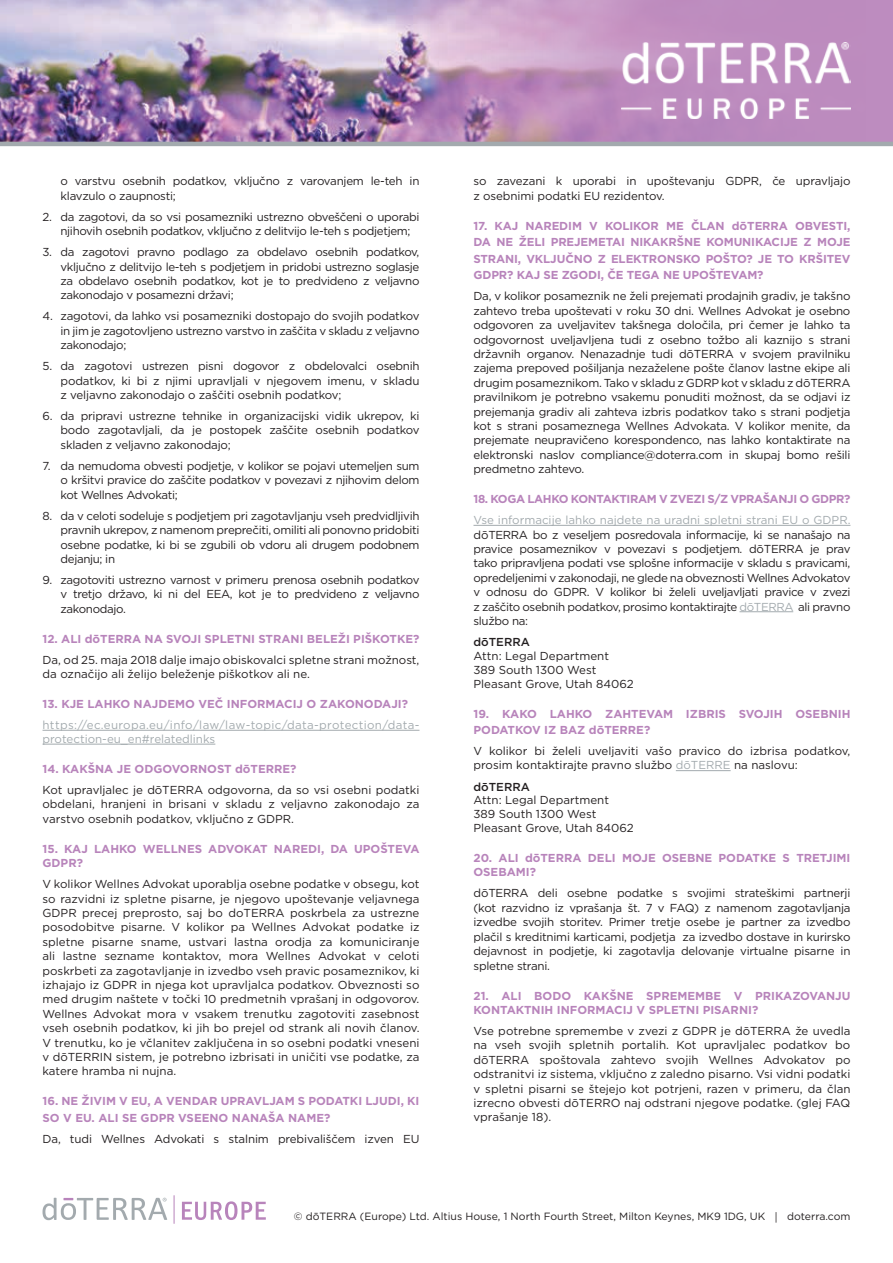
<style>
.page{position:relative;width:893px;height:1263px;background:#fff}
.page>*{position:absolute;margin:0;border:0;box-sizing:border-box;transform-origin:0 0}
.t1{font:11.55px/14.4px "Gotham";letter-spacing:-.02em;color:#231f20;text-align:justify}
.t2{font:700 11.55px/16.5px "Gotham";color:#b884bb}
.t3{font:11.55px/13.8px "Gotham";color:#231f20}
.t4{font:11.55px/13.8px "Gotham";letter-spacing:.025em;color:#a3aaae}
.t5{font:11.55px "Gotham";color:#a3aaae}
.t6{font:700 11.55px "Gotham";letter-spacing:-.03em;color:#b884bb}
.t7{font:500 11.55px "Gotham";color:#231f20}
.t8{font:10.5px "Gotham";color:#231f20}
.s1{color:#a3aaae}
.s2{font-family:"Minion Pro"}
</style>
<div class="page">
<img style="left:0;top:0;width:893px;height:142px">
<svg style="left:182px;top:1201px;width:84px;height:19px"></svg>
<svg style="left:43px;top:1198px;width:124px;height:22px"></svg>
<svg style="left:174px;top:1195px;width:1px;height:29px"></svg>
<img style="left:621px;top:43px;width:229px;height:76px">
<hr style="left:0;top:142px;width:893px;height:4px;background:#a3aaae">
<hr style="left:43px;top:730px;width:376px;height:1px;background:#a3aaae">
<hr style="left:43px;top:744px;width:172px;height:1px;background:#a3aaae">
<hr style="left:473px;top:525px;width:377px;height:1px;background:#a3aaae">
<hr style="left:739px;top:611px;width:54px;height:1px;background:#a3aaae">
<hr style="left:676px;top:770px;width:55px;height:1px;background:#a3aaae">
<p class="t1" style="left:61px;top:174px;width:360px">o varstvu osebnih podatkov, vključno z varovanjem le-teh in klavzulo o zaupnosti;</p>
<p class="t1" style="left:61px;top:209px;width:360px;text-indent:-18px">2. da zagotovi, da so vsi posamezniki ustrezno obveščeni o uporabi njihovih osebnih podatkov, vključno z delitvijo le-teh s podjetjem;</p>
<p class="t1" style="left:61px;top:245px;width:360px;text-indent:-18px">3. da zagotovi pravno podlago za obdelavo osebnih podatkov, vključno z delitvijo le-teh s podjetjem in pridobi ustrezno soglasje za obdelavo osebnih podatkov, kot je to predvideno z veljavno zakonodajo v posamezni državi;</p>
<p class="t1" style="left:61px;top:309px;width:360px;text-indent:-18px">4. zagotovi, da lahko vsi posamezniki dostopajo do svojih podatkov in jim je zagotovljeno ustrezno varstvo in zaščita v skladu z veljavno zakonodajo;</p>
<p class="t1" style="left:61px;top:359px;width:360px;text-indent:-18px">5. da zagotovi ustrezen pisni dogovor z obdelovalci osebnih podatkov, ki bi z njimi upravljali v njegovem imenu, v skladu z veljavno zakonodajo o zaščiti osebnih podatkov;</p>
<p class="t1" style="left:61px;top:408px;width:360px;text-indent:-18px">6. da pripravi ustrezne tehnike in organizacijski vidik ukrepov, ki bodo zagotavljali, da je postopek zaščite osebnih podatkov skladen z veljavno zakonodajo;</p>
<p class="t1" style="left:61px;top:458px;width:360px;text-indent:-18px">7. da nemudoma obvesti podjetje, v kolikor se pojavi utemeljen sum o kršitvi pravice do zaščite podatkov v povezavi z njihovim delom kot Wellnes Advokati;</p>
<p class="t1" style="left:61px;top:508px;width:360px;text-indent:-18px">8. da v celoti sodeluje s podjetjem pri zagotavljanju vseh predvidljivih pravnih ukrepov, z namenom preprečiti, omiliti ali ponovno pridobiti osebne podatke, ki bi se zgubili ob vdoru ali drugem podobnem dejanju; in</p>
<p class="t1" style="left:61px;top:572px;width:360px;text-indent:-18px">9. zagotoviti ustrezno varnost v primeru prenosa osebnih podatkov v tretjo državo, ki ni del EEA, kot je to predvideno z veljavno zakonodajo.</p>
<p class="t2" style="left:43px;top:630px;width:378px">12. ALI dōTERRA NA SVOJI SPLETNI STRANI BELEŽI PIŠKOTKE?</p>
<p class="t3" style="left:43px;top:652px;width:378px;line-height:14.4px">Da, od 25. maja 2018 dalje imajo obiskovalci spletne strani možnost, da označijo ali želijo beleženje piškotkov ali ne.</p>
<p class="t2" style="left:43px;top:696px;width:367px">13. KJE LAHKO NAJDEMO VEČ INFORMACIJ O ZAKONODAJI?</p>
<p class="t4" style="left:43px;top:718px;width:379px">https://ec.europa.eu/info/law/law-topic/data-protection/data&shy;protection-eu_en#relatedlinks</p>
<p class="t2" style="left:43px;top:760px;width:256px">14. KAKŠNA JE ODGOVORNOST dōTERRE?</p>
<p class="t1" style="left:43px;top:782px;width:378px">Kot upravljalec je dōTERRA odgovorna, da so vsi osebni podatki obdelani, hranjeni in brisani v skladu z veljavno zakonodajo za varstvo osebnih podatkov, vključno z GDPR.</p>
<p class="t2" style="left:43px;top:841px;width:378px;line-height:14.4px">15. KAJ LAHKO WELLNES ADVOKAT NAREDI, DA UPOŠTEVA<br>GDPR?</p>
<p class="t1" style="left:43px;top:877px;width:378px">V kolikor Wellnes Advokat uporablja osebne podatke v obsegu, kot so razvidni iz spletne pisarne, je njegovo upoštevanje veljavnega GDPR precej preprosto, saj bo doTERRA poskrbela za ustrezne posodobitve pisarne. V kolikor pa Wellnes Advokat podatke iz spletne pisarne sname, ustvari lastna orodja za komuniciranje ali lastne sezname kontaktov, mora Wellnes Advokat v celoti poskrbeti za zagotavljanje in izvedbo vseh pravic posameznikov, ki izhajajo iz GDPR in njega kot upravljalca podatkov. Obveznosti so med drugim naštete v točki 10 predmetnih vprašanj in odgovorov.<br>Wellnes Advokat mora v vsakem trenutku zagotoviti zasebnost vseh osebnih podatkov, ki jih bo prejel od strank ali novih članov.<br>V trenutku, ko je včlanitev zaključena in so osebni podatki vneseni v dōTERRIN sistem, je potrebno izbrisati in uničiti vse podatke, za katere hramba ni nujna.</p>
<p class="t2" style="left:43px;top:1093px;width:378px">16. NE ŽIVIM V EU, A VENDAR UPRAVLJAM S PODATKI LJUDI, KI<br>SO V EU. ALI SE GDPR VSEENO NANAŠA NAME?</p>
<p class="t1" style="left:43px;top:1131px;width:378px">Da, tudi Wellnes Advokati s stalnim prebivališčem izven EU</p>
<p class="t1" style="left:473px;top:174px;width:378px">so zavezani k uporabi in upoštevanju GDPR, če upravljajo z osebnimi podatki EU rezidentov.</p>
<p class="t2" style="left:473px;top:217px;width:378px;text-align:justify">17. KAJ NAREDIM V KOLIKOR ME ČLAN dōTERRA OBVESTI, DA NE ŽELI PREJEMETAI NIKAKRŠNE KOMUNIKACIJE Z MOJE STRANI, VKLJUČNO Z ELEKTRONSKO POŠTO? JE TO KRŠITEV GDPR? KAJ SE ZGODI, ČE TEGA NE UPOŠTEVAM?</p>
<p class="t1" style="left:473px;top:289px;width:378px">Da, v kolikor posameznik ne želi prejemati prodajnih gradiv, je takšno zahtevo treba upoštevati v roku 30 dni. Wellnes Advokat je osebno odgovoren za uveljavitev takšnega določila, pri čemer je lahko ta odgovornost uveljavljena tudi z osebno tožbo ali kaznijo s strani državnih organov. Nenazadnje tudi dōTERRA v svojem pravilniku zajema prepoved pošiljanja nezaželene pošte članov lastne ekipe ali drugim posameznikom. Tako v skladu z GDRP kot v skladu z dōTERRA pravilnikom je potrebno vsakemu ponuditi možnost, da se odjavi iz prejemanja gradiv ali zahteva izbris podatkov tako s strani podjetja kot s strani posameznega Wellnes Advokata. V kolikor menite, da prejemate neupravičeno korespondenco, nas lahko kontaktirate na elektronski naslov compliance@doterra.com in skupaj bomo rešili predmetno zahtevo.</p>
<p class="t6" style="left:473px;top:491px;width:378px">18. KOGA LAHKO KONTAKTIRAM V ZVEZI S/Z VPRAŠANJI O GDPR?</p>
<p class="t5" style="left:473px;top:513px;width:378px">Vse informacije lahko najdete na uradni spletni strani EU o GDPR.</p>
<p class="t1" style="left:473px;top:527px;width:378px">dōTERRA bo z veseljem posredovala informacije, ki se nanašajo na pravice posameznikov v povezavi s podjetjem. dōTERRA je prav tako pripravljena podati vse splošne informacije v skladu s pravicami, opredeljenimi v zakonodaji, ne glede na obveznosti Wellnes Advokatov v odnosu do GDPR. V kolikor bi želeli uveljavljati pravice v zvezi z zaščito osebnih podatkov, prosimo kontaktirajte <span class="s1">dōTERRA</span> ali pravno službo na:</p>
<p class="t7" style="left:473px;top:634px;width:58px">dōTERRA</p>
<p class="t3" style="left:473px;top:649px;width:162px">Attn: Legal Department<br>389 South 1300 West<br>Pleasant Grove, Utah 84062</p>
<p class="t2" style="left:473px;top:705px;width:378px">19. KAKO LAHKO ZAHTEVAM IZBRIS SVOJIH OSEBNIH<br>PODATKOV IZ BAZ dōTERRE?</p>
<p class="t3" style="left:473px;top:743px;width:378px;line-height:14.4px">V kolikor bi želeli uveljaviti vašo pravico do izbrisa podatkov, prosim kontaktirajte pravno službo <span class="s1">dōTERRE</span> na naslovu:</p>
<p class="t7" style="left:473px;top:779px;width:58px">dōTERRA</p>
<p class="t3" style="left:473px;top:793px;width:162px">Attn: Legal Department<br>389 South 1300 West<br>Pleasant Grove, Utah 84062</p>
<p class="t2" style="left:473px;top:851px;width:378px;line-height:14.4px">20. ALI dōTERRA DELI MOJE OSEBNE PODATKE S TRETJIMI<br>OSEBAMI?</p>
<p class="t1" style="left:473px;top:886px;width:378px">dōTERRA deli osebne podatke s svojimi strateškimi partnerji (kot razvidno iz vprašanja št. 7 v FAQ) z namenom zagotavljanja izvedbe svojih storitev. Primer tretje osebe je partner za izvedbo plačil s kreditnimi karticami, podjetja za izvedbo dostave in kurirsko dejavnost in podjetje, ki zagotavlja delovanje virtualne pisarne in spletne strani.</p>
<p class="t2" style="left:473px;top:988px;width:378px;line-height:14.4px">21. ALI BODO KAKŠNE SPREMEMBE V PRIKAZOVANJU<br>KONTAKTNIH INFORMACIJ V SPLETNI PISARNI?</p>
<p class="t1" style="left:473px;top:1023px;width:378px">Vse potrebne spremembe v zvezi z GDPR je dōTERRA že uvedla na vseh svojih spletnih portalih. Kot upravljalec podatkov bo dōTERRA spoštovala zahtevo svojih Wellnes Advokatov po odstranitvi iz sistema, vključno z zaledno pisarno. Vsi vidni podatki v spletni pisarni se štejejo kot potrjeni, razen v primeru, da član izrecno obvesti dōTERRO naj odstrani njegove podatke. (glej FAQ vprašanje 18).</p>
<p class="t8" style="left:294px;top:1210px;width:558px">© dōTERRA (Europe) Ltd. Altius House, 1 North Fourth Street, Milton Keynes, MK9 1DG, UK <span class="s2">|</span> doterra.com</p>
</div>
